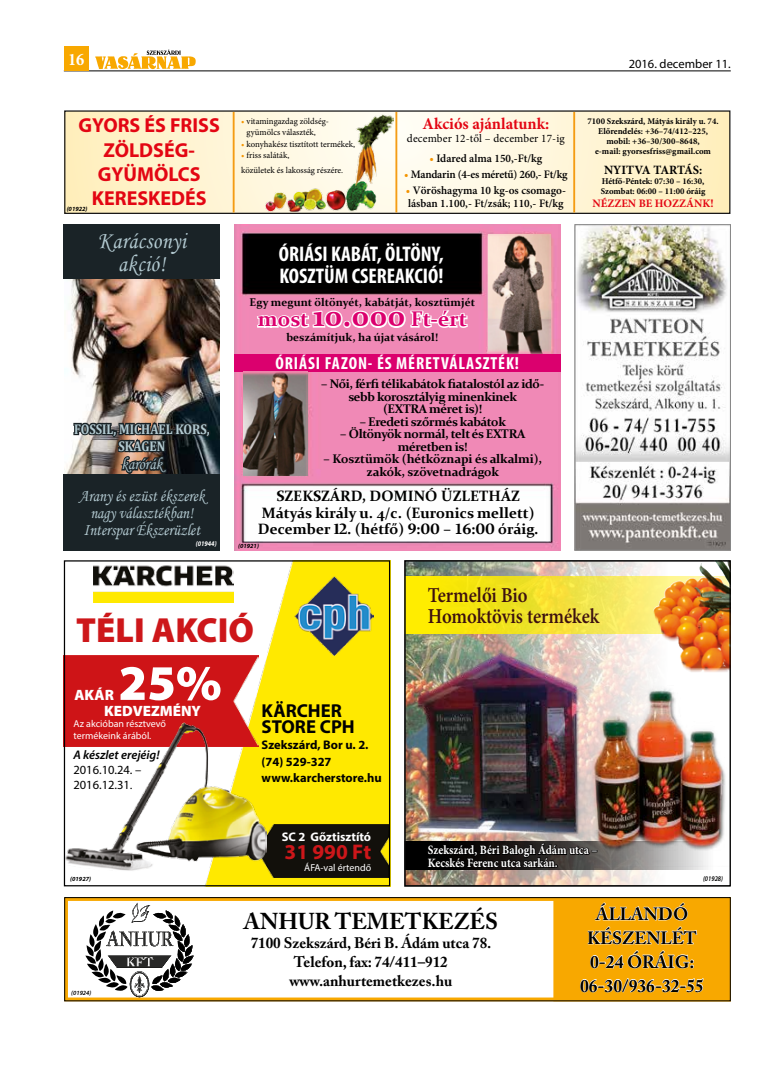
<style>
.page{position:relative;width:784px;height:1074px;background:#fff}
.page>*{position:absolute;margin:0;border:0;box-sizing:border-box;transform-origin:0 0}
.t1{font:900 50px "Myriad Pro";color:#fff}
.t2{font:900 35px "Myriad Pro";color:#cd171a}
.t3{font:24.12px/22.6px "Monotype Corsiva";letter-spacing:.02em;color:#b3cad1;text-align:center;scale:.88 1}
.t4{font:700 22.75px "Adobe Caslon Pro";color:#000}
.t5{font:700 condensed 21.25px/22.5px "Myriad Pro";color:#fff}
.t6{font:600 21.25px/21.2px "Minion Pro";letter-spacing:-.005em;color:#3c1010;scale:.88 1}
.t7{font:700 21.25px "Constantia";color:#db006e}
.t8{font:700 21.25px "Myriad Pro";color:#cd171a}
.t9{font:700 20.25px/24.1px "Myriad Pro";color:#e30613;text-align:center}
.t10{font:700 18.75px/16.2px "Myriad Pro";color:#000}
.t11{font:700 17.75px/23.9px "Adobe Caslon Pro";color:#000;text-align:center}
.t12{font:700 condensed 17.5px "Myriad Pro";letter-spacing:.05em;color:#fff}
.t13{font:700 condensed 17.5px "Minion Pro";color:#fff}
.t14{font:17px/17px "Monotype Corsiva";color:#b3cad1;text-align:center;scale:.88 1}
.t15{font:700 16.5px "Minion Pro";color:#e30613}
.t16{font:700 15.25px/18.9px "Adobe Caslon Pro";color:#000;text-align:center}
.t17{font:700 15px/16.2px "Constantia";color:#000;text-align:center}
.t18{font:900 15px/16.4px "Myriad Pro";color:#fff}
.t19{font:700 14.12px/17px "Cambria";color:#b3cad1;text-align:center;scale:.88 1}
.t20{font:700 12.75px/12.8px "Minion Pro";color:#fff;scale:.88 1}
.t21{font:700 12.62px "Minion Pro";letter-spacing:-.005em;color:#000}
.t22{font:700 12.5px/12.5px "Constantia";letter-spacing:-.03em;color:#000;text-align:center}
.t23{font:700 12.5px/12.5px "Constantia";letter-spacing:-.01em;color:#000;text-align:center}
.t24{font:700 12.5px/16.2px "Myriad Pro";color:#000}
.t25{font:12.5px/15px "Myriad Pro";color:#000}
.t26{font:italic 600 12.5px "Myriad Pro";color:#000}
.t27{font:700 12.5px "Myriad Pro";color:#fff}
.t28{font:600 11.38px/12.6px "Minion Pro";color:#000}
.t29{font:600 11.38px "Minion Pro";letter-spacing:-.02em;color:#000}
.t30{font:11.38px "Minion Pro";letter-spacing:.01em;color:#000}
.t31{font:700 11.38px "Minion Pro";color:#e30613}
.t32{font:700 11.25px "Constantia";color:#000}
.t33{font:10px/12px "Myriad Pro";color:#fff}
.t34{font:700 8.88px/10px "Minion Pro";color:#000;text-align:center}
.t35{font:8.88px/11.4px "Minion Pro";color:#000}
.t36{font:italic 700 7.12px "Myriad Pro";color:#fff;scale:.88 1}
.t37{font:italic 600 7.12px "Myriad Pro";color:#000;scale:.88 1}
.t38{font:italic 700 6.38px "Myriad Pro";color:#000}
.t39{font:italic 600 6.38px "Myriad Pro";color:#000}
.t40{font:italic 700 6.25px "Myriad Pro";color:#000}
.s1{color:#f49400}
.s2{font-size:31.25px}
.s3{font-family:"Minion Pro"}
</style>
<div class="page">
<hr style="left:64px;top:71px;width:666px;height:1px;background:#000">
<div style="left:64px;top:46px;width:25px;height:25px;background:#f8a800"></div>
<svg style="left:95px;top:50px;width:100px;height:19px"></svg>
<svg style="left:66px;top:112px;width:662px;height:100px;background:#fef4d3"></svg>
<div style="left:64px;top:110px;width:666px;height:104px;border:1px solid #000"></div>
<hr style="left:232px;top:112px;width:2px;height:100px;background:#f49400">
<hr style="left:573px;top:112px;width:1px;height:100px;background:#f49400">
<hr style="left:395px;top:112px;width:2px;height:100px;background:#f49400">
<img style="left:265px;top:114px;width:128px;height:97px">
<div style="left:64px;top:897px;width:666px;height:104px;border:4px solid #f8a800"></div>
<svg style="left:85px;top:903px;width:108px;height:94px"></svg>
<div style="left:554px;top:898px;width:175px;height:102px;background:#f8a800"></div>
<svg style="left:580px;top:902px;width:123px;height:90px"></svg>
<svg style="left:240px;top:899px;width:259px;height:3px"></svg>
<div style="left:64px;top:897px;width:666px;height:104px;border:1px solid #000"></div>
<img style="left:576px;top:226px;width:152px;height:322px">
<div style="left:574px;top:224px;width:156px;height:326px;border:1px solid #878787"></div>
<img style="left:199px;top:562px;width:189px;height:322px">
<div style="left:257px;top:824px;width:131px;height:53px;background:#12100b"></div>
<img style="left:289px;top:576px;width:84px;height:79px">
<img style="left:66px;top:655px;width:193px;height:67px">
<img style="left:66px;top:722px;width:200px;height:149px">
<img style="left:94px;top:562px;width:140px;height:40px">
<div style="left:64px;top:560px;width:326px;height:326px;border:1px solid #000"></div>
<img style="left:234px;top:224px;width:326px;height:326px">
<svg style="left:255px;top:300px;width:214px;height:38px"></svg>
<div style="left:234px;top:354px;width:326px;height:17px;background:#db006e"></div>
<img style="left:485px;top:233px;width:66px;height:121px">
<img style="left:241px;top:371px;width:66px;height:107px">
<img style="left:65px;top:278px;width:155px;height:196px">
<div style="left:64px;top:224px;width:156px;height:54px;background:#1a2327"></div>
<div style="left:64px;top:474px;width:156px;height:76px;background:#1a2327"></div>
<img style="left:71px;top:420px;width:141px;height:54px">
<img style="left:406px;top:562px;width:247px;height:322px">
<svg style="left:406px;top:841px;width:187px;height:29px"></svg>
<svg style="left:406px;top:576px;width:231px;height:57px;background:#f5e52a"></svg>
<div style="left:408px;top:644px;width:180px;height:202px;background:#fff;opacity:.75"></div>
<img style="left:415px;top:649px;width:166px;height:189px">
<svg style="left:426px;top:839px;width:167px;height:29px;background:#201c1a"></svg>
<div style="left:637px;top:560px;width:93px;height:129px;background:#fff;opacity:.75"></div>
<svg style="left:593px;top:867px;width:115px;height:6px"></svg>
<img style="left:588px;top:685px;width:140px;height:182px">
<div style="left:404px;top:560px;width:326px;height:326px;border:1px solid #000"></div>
<h3 class="t13" style="left:68px;top:47px;width:18px">16</h3>
<h3 class="t25" style="left:628px;top:56px;width:103px">2016. december 11.</h3>
<h3 class="t9" style="left:79px;top:113px;width:143px">GYORS ÉS FRISS<br>ZÖLDSÉG-<br>GYÜMÖLCS<br>KERESKEDÉS</h3>
<p class="t35" style="left:246px;top:115px;width:84px;text-indent:-5px"><span class="s1">•</span> vitamingazdag zöldség&shy;gyümölcs választék,</p>
<p class="t35" style="left:241px;top:138px;width:115px"><span class="s1">•</span> konyhakész tisztított termékek,</p>
<p class="t35" style="left:241px;top:148px;width:103px;line-height:15px"><span class="s1">•</span> friss saláták,<br>közületek és lakosság részére.</p>
<p class="t38" style="left:67px;top:204px;width:22px">(01922)</p>
<h3 class="t15" style="left:422px;top:112px;width:128px">Akciós ajánlatunk:</h3>
<p class="t30" style="left:406px;top:130px;width:159px">december 12-től – december 17-ig</p>
<p class="t28" style="left:429px;top:152px;width:114px"><span class="s1">•</span> Idared alma 150,-Ft/kg</p>
<p class="t29" style="left:404px;top:166px;width:165px"><span class="s1">•</span> Mandarin (4-es méretű) 260,- Ft/kg</p>
<p class="t28" style="left:405px;top:184px;width:161px"><span class="s1">•</span> Vöröshagyma 10 kg-os csomago&shy;lásban 1.100,- Ft/zsák; 110,- Ft/kg</p>
<h3 class="t3" style="left:98px;top:230px;width:101px">Karácsonyi akció!</h3>
<h3 class="t19" style="left:74px;top:420px;width:156px">FOSSIL, MICHAEL KORS,<br>SKAGEN</h3>
<h3 class="t14" style="left:121px;top:455px;width:48px">karórák</h3>
<h3 class="t14" style="left:79px;top:487px;width:144px">Arany és ezüst ékszerek nagy választékban!<br>Interspar Ékszerüzlet</h3>
<p class="t36" style="left:196px;top:539px;width:25px">(01944)</p>
<h3 class="t5" style="left:279px;top:242px;width:166px">ÓRIÁSI KABÁT, ÖLTÖNY,<br>KOSZTÜM CSEREAKCIÓ!</h3>
<p class="t32" style="left:249px;top:295px;width:227px">Egy megunt öltönyét, kabátját, kosztümjét</p>
<h3 class="t7" style="left:257px;top:304px;width:210px">most <span class="s2">10.000</span> Ft-ért</h3>
<p class="t32" style="left:286px;top:330px;width:153px">beszámítjuk, ha újat vásárol!</p>
<h3 class="t12" style="left:275px;top:352px;width:245px">ÓRIÁSI FAZON- ÉS MÉRETVÁLASZTÉK!</h3>
<h3 class="t22" style="left:321px;top:377px;width:224px">– Női, férfi télikabátok fiatalostól az idő&shy;sebb korosztályig minenkinek<br>(EXTRA méret is)!</h3>
<h3 class="t22" style="left:359px;top:415px;width:148px">– Eredeti szőrmés kabátok</h3>
<h3 class="t22" style="left:340px;top:427px;width:186px">– Öltönyök normál, telt és EXTRA méretben is!</h3>
<h3 class="t23" style="left:323px;top:452px;width:220px">– Kosztümök (hétköznapi és alkalmi), zakók, szövetnadrágok</h3>
<h3 class="t17" style="left:258px;top:487px;width:282px">SZEKSZÁRD, DOMINÓ ÜZLETHÁZ<br>Mátyás király u. 4/c. (Euronics mellett)<br>December 12. (hétfő) 9:00 – 16:00 óráig.</h3>
<p class="t40" style="left:238px;top:542px;width:22px">(01921)</p>
<p class="t34" style="left:587px;top:116px;width:132px">7100 Szekszárd, Mátyás király u. 74.<br>Előrendelés: +36–74/412–225, mobil: +36–30/300–8648,<br>e-mail: gyorsesfriss@gmail.com</p>
<h3 class="t21" style="left:603px;top:161px;width:100px">NYITVA TARTÁS:</h3>
<p class="t34" style="left:600px;top:176px;width:106px;text-align:left">Hétfő-Péntek: 07:30 – 16:30,<br>Szombat: 06:00 – 11:00 óráig</p>
<p class="t31" style="left:592px;top:195px;width:122px">NÉZZEN BE HOZZÁNK!</p>
<h2 class="t2" style="left:76px;top:606px;width:179px">TÉLI AKCIÓ</h2>
<h1 class="t1" style="left:118px;top:649px;width:105px">25%</h1>
<p class="t33" style="left:74px;top:718px;width:94px">Az akcióban résztvevő termékeink árából.</p>
<h3 class="t18" style="left:104px;top:686px;width:98px;text-indent:-30px">AKÁR<br>KEDVEZMÉNY</h3>
<h3 class="t26" style="left:73px;top:747px;width:88px">A készlet erejéig!</h3>
<h3 class="t25" style="left:73px;top:762px;width:69px">2016.10.24. –<br>2016.12.31<span class="s3">.</span></h3>
<h3 class="t10" style="left:261px;top:702px;width:95px">KÄRCHER<br>STORE CPH</h3>
<h3 class="t24" style="left:261px;top:736px;width:122px">Szekszárd, Bor u. 2. (74) 529-327 www.karcherstore.hu</h3>
<p class="t40" style="left:70px;top:875px;width:22px">(01927)</p>
<h3 class="t27" style="left:281px;top:829px;width:91px">SC 2 Gőztisztító</h3>
<h3 class="t8" style="left:284px;top:837px;width:88px">31 990 Ft</h3>
<p class="t33" style="left:304px;top:861px;width:68px">ÁFA-val értendő</p>
<h3 class="t6" style="left:427px;top:584px;width:196px">Termelői Bio<br>Homoktövis termékek</h3>
<h3 class="t20" style="left:427px;top:843px;width:194px">Szekszárd, Béri Balogh Ádám utca –<br>Kecskés Ferenc utca sarkán.</h3>
<p class="t37" style="left:702px;top:874px;width:24px">(01928)</p>
<p class="t39" style="left:71px;top:989px;width:21px">(01924)</p>
<h3 class="t4" style="left:244px;top:908px;width:255px">ANHUR TEMETKEZÉS</h3>
<h3 class="t16" style="left:250px;top:933px;width:242px">7100 Szekszárd, Béri B. Ádám utca 78.<br>Telefon, fax: 74/411–912 www.anhurtemetkezes.hu</h3>
<h3 class="t11" style="left:579px;top:902px;width:125px">ÁLLANDÓ<br>KÉSZENLÉT<br>0-24 ÓRÁIG:<br>06-30/936-32-55</h3>
</div>
